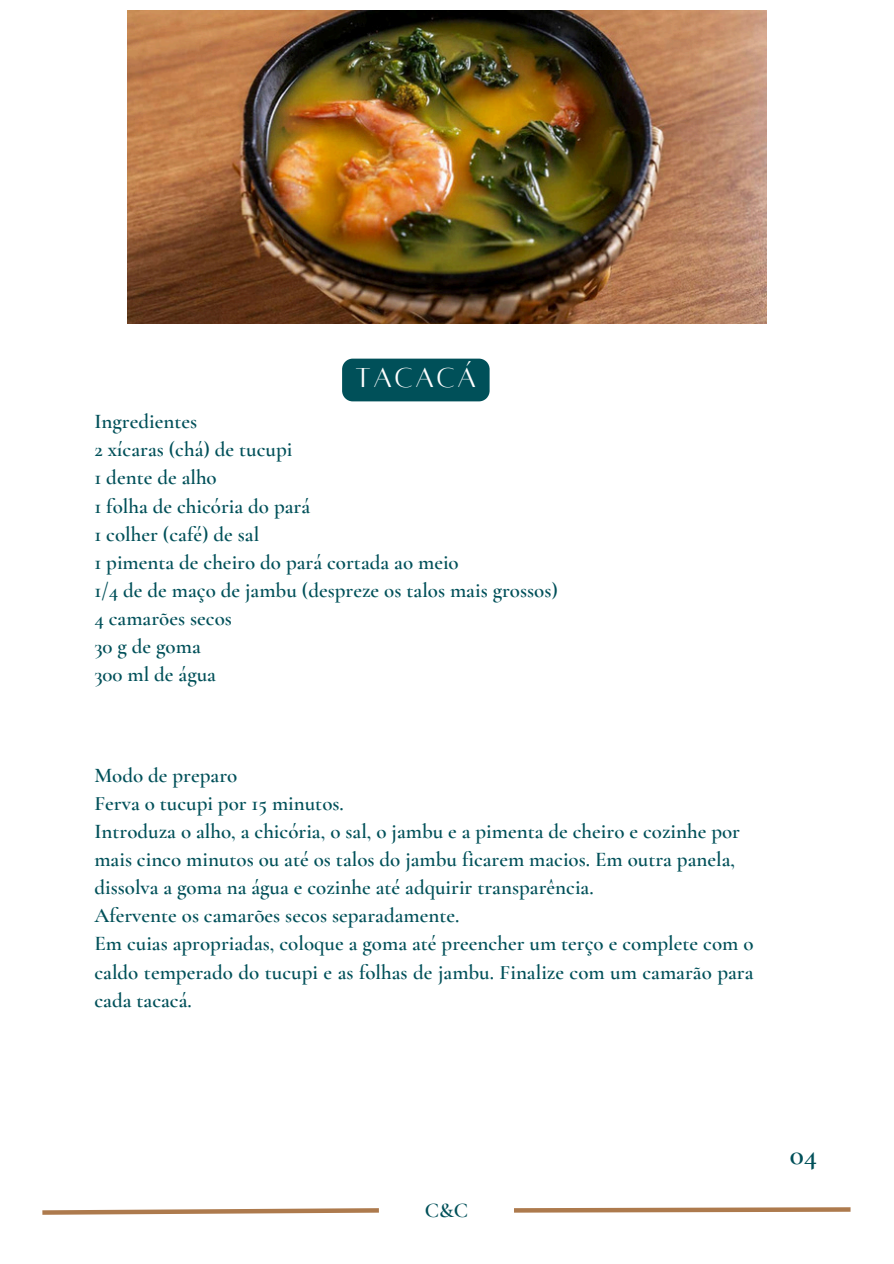
<style>
.page{position:relative;width:894px;height:1264px;background:#fff}
.page>*{position:absolute;margin:0;border:0;box-sizing:border-box;transform-origin:0 0}
.t1{font:30.15px "Alta regular";letter-spacing:.07em;color:#fff}
.t2{font:600 29.4px "Cormorant Garamond";color:#005059}
.t3{font:600 21px/28.2px "Cormorant Garamond";color:#005059}
</style>
<div class="page">
<svg style="left:42px;top:1208px;width:337px;height:7px"></svg>
<svg style="left:514px;top:1207px;width:337px;height:6px"></svg>
<img style="left:127px;top:11px;width:639px;height:313px">
<div style="left:342px;top:358px;width:147px;height:43px;background:#005059"></div>
<p class="t1" style="left:355px;top:362px;width:122px">TACACÁ</p>
<h1 class="t3" style="left:94px;top:407px;width:104px">Ingredientes</h1>
<p class="t3" style="left:94px;top:435px;width:199px">2 xícaras (chá) de tucupi</p>
<p class="t3" style="left:94px;top:463px;width:124px">1 dente de alho</p>
<p class="t3" style="left:94px;top:491px;width:217px">1 folha de chicória do pará</p>
<p class="t3" style="left:94px;top:520px;width:166px">1 colher (café) de sal</p>
<p class="t3" style="left:94px;top:548px;width:366px">1 pimenta de cheiro do pará cortada ao meio</p>
<p class="t3" style="left:94px;top:576px;width:465px">1/4 de de maço de jambu (despreze os talos mais grossos)<br>4 camarões secos</p>
<p class="t3" style="left:94px;top:632px;width:108px">30 g de goma</p>
<p class="t3" style="left:94px;top:660px;width:123px">300 ml de água</p>
<p class="t3" style="left:94px;top:760px;width:144px">Modo de preparo</p>
<p class="t3" style="left:94px;top:789px;width:251px">Ferva o tucupi por 15 minutos.</p>
<p class="t3" style="left:94px;top:817px;width:647px">Introduza o alho, a chicória, o sal, o jambu e a pimenta de cheiro e cozinhe por mais cinco minutos ou até os talos do jambu ficarem macios. Em outra panela, dissolva a goma na água e cozinhe até adquirir transparência.</p>
<p class="t3" style="left:94px;top:901px;width:366px">Afervente os camarões secos separadamente.</p>
<p class="t3" style="left:94px;top:929px;width:660px;text-align:justify">Em cuias apropriadas, coloque a goma até preencher um terço e complete com o caldo temperado do tucupi e as folhas de jambu. Finalize com um camarão para cada tacacá.</p>
<p class="t3" style="left:424px;top:1195px;width:45px">C&amp;C</p>
<p class="t2" style="left:789px;top:1136px;width:29px">04</p>
</div>
